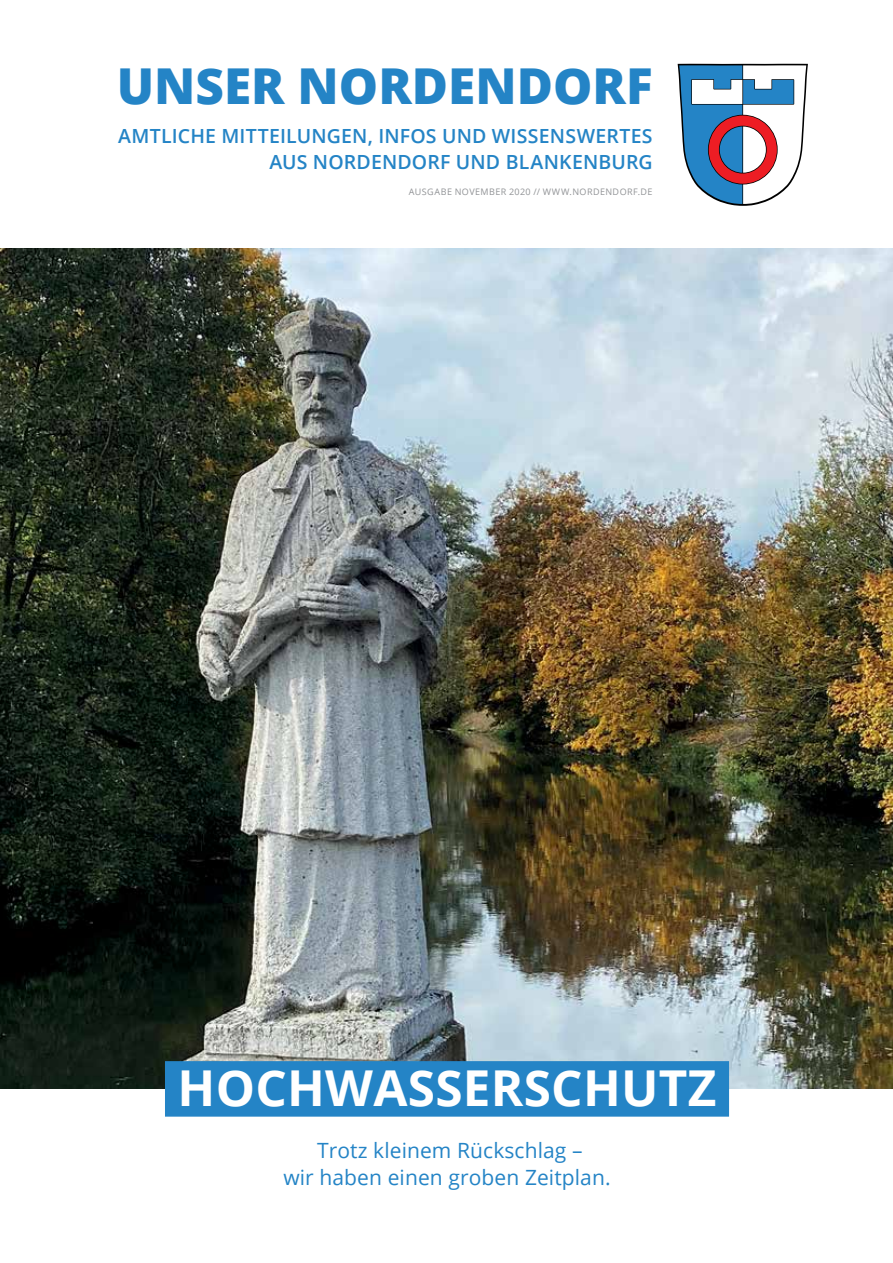
<style>
.page{position:relative;width:893px;height:1263px;background:#fff}
.page>*{position:absolute;margin:0;border:0;box-sizing:border-box;transform-origin:0 0}
.t1{font:700 49.5px "Open Sans";letter-spacing:.005em;color:#fff}
.t2{font:800 49.5px "Open Sans";color:#2484c6}
.t3{font:21px/27px "Open Sans";letter-spacing:.005em;color:#2484c6;text-align:center}
.t4{font:600 19.5px/25.5px "Open Sans";letter-spacing:.005em;color:#2484c6;text-align:right}
.t5{font:9px "Open Sans";letter-spacing:.05em;color:#919396}
</style>
<div class="page">
<img style="left:0;top:248px;width:893px;height:841px">
<svg style="left:678px;top:64px;width:130px;height:142px"></svg>
<div style="left:165px;top:1061px;width:564px;height:56px;background:#2484c6"></div>
<h1 class="t2" style="left:117px;top:48px;width:537px">UNSER NORDENDORF</h1>
<p class="t4" style="left:118px;top:123px;width:536px">AMTLICHE M ITTEILUNGEN, I NFOS UND WISSENSWERTES<br>AUS NORDENDORF UND BLANKENBURG</p>
<p class="t5" style="left:409px;top:186px;width:245px">ausgabe November 2020 // www.n orden dorf.de</p>
<h1 class="t1" style="left:178px;top:1053px;width:540px">HOCHWASSERSCH UTZ</h1>
<p class="t3" style="left:283px;top:1136px;width:329px">Trotz kleinem Rückschlag –<br>wir haben einen groben Zeitplan.</p>
</div>
